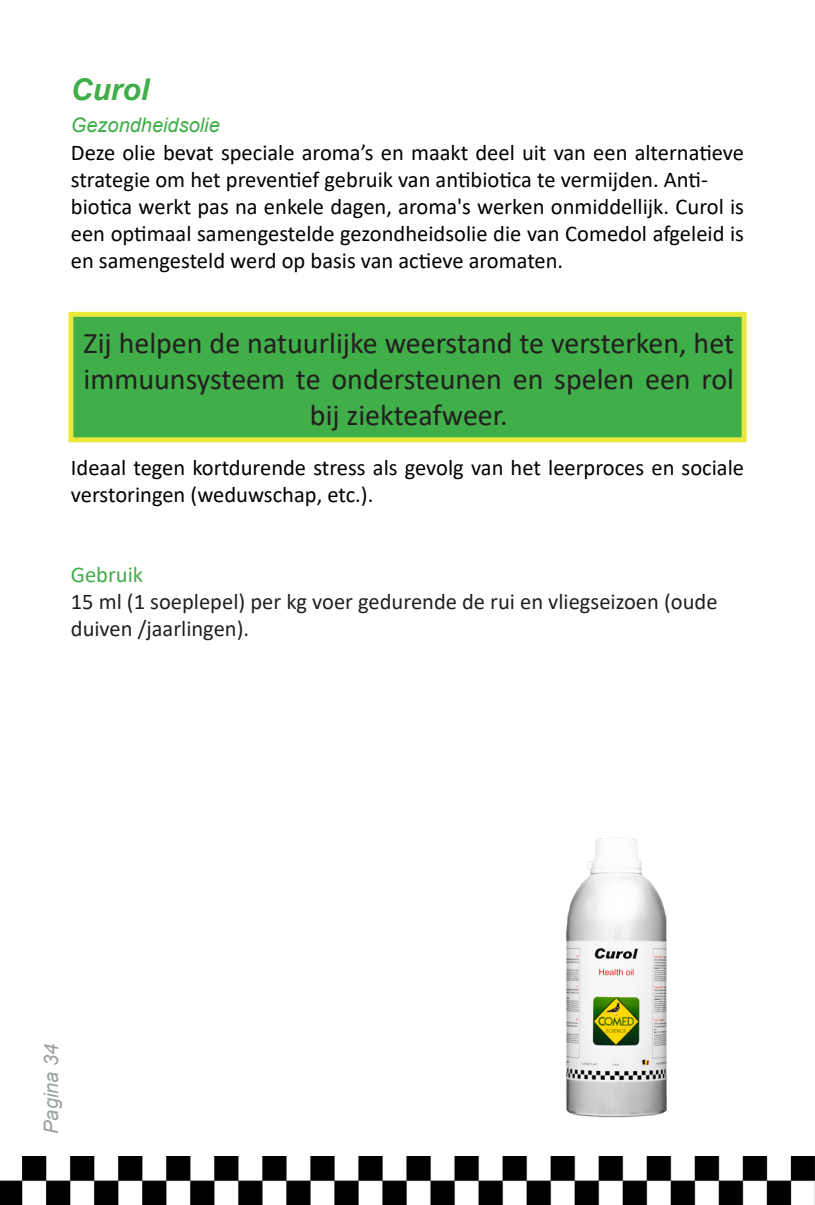
<style>
.page{position:relative;width:815px;height:1205px;background:#fff}
.page>*{position:absolute;margin:0;border:0;box-sizing:border-box;transform-origin:0 0}
.t1{font:30px/36px "Calibri";color:#231f20;text-align:center}
.t2{font:italic 700 30px "Arial";color:#40ae49}
.t3{font:22.5px/27px "Calibri";color:#000}
.t4{font:22.5px/27px "Calibri";color:#231f20}
.t5{font:22.5px "Calibri";color:#40ae49}
.t6{font:italic 20px "Arial";color:#40ae49}
.t7{font:italic 20px "Arial";color:#9ca1a2}
</style>
<div class="page">
<img style="left:0;top:1157px;width:815px;height:48px">
<img style="left:565px;top:837px;width:102px;height:281px">
<div style="left:68px;top:312px;width:679px;height:130px;background:#40ae49;border:5px solid #eae83a"></div>
<p class="t2" style="left:71px;top:69px;width:80px">Curol</p>
<p class="t6" style="left:71px;top:112px;width:150px">Gezondheidsolie</p>
<p class="t3" style="left:71px;top:139px;width:675px">Deze olie bevat speciale aroma’s en maakt deel uit van een alternatieve strategie om het preventief gebruik van antibiotica te vermijden. Anti-</p>
<p class="t3" style="left:71px;top:193px;width:675px;text-align:justify">biotica werkt pas na enkele dagen, aroma's werken onmiddellijk. Curol is een optimaal samengestelde gezondheidsolie die van Comedol afgeleid is en samengesteld werd op basis van actieve aromaten.</p>
<p class="t1" style="left:84px;top:324px;width:652px">Zij helpen de natuurlijke weerstand te versterken, het immuunsysteem te ondersteunen en spelen een rol bij ziekteafweer.</p>
<p class="t3" style="left:71px;top:454px;width:675px">Ideaal tegen kortdurende stress als gevolg van het leerproces en sociale verstoringen (weduwschap, etc.).</p>
<p class="t5" style="left:71px;top:559px;width:74px">Gebruik</p>
<p class="t4" style="left:71px;top:587px;width:648px">15 ml (1 soeplepel) per kg voer gedurende de rui en vliegseizoen (oude duiven /jaarlingen).</p>
<p class="t7" style="left:38px;top:1134px;width:92px;rotate:-90deg">Pagina 34</p>
</div>
